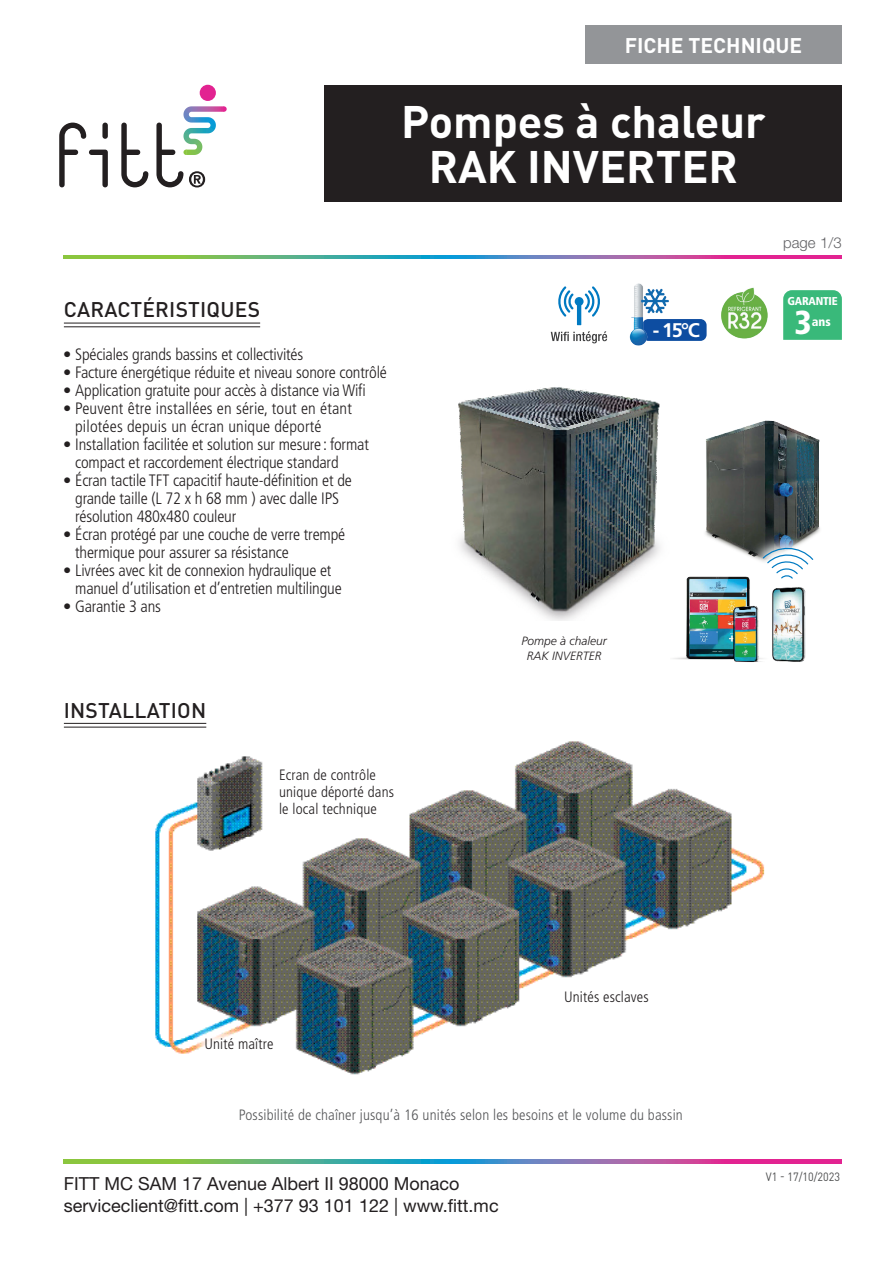
<style>
.page{position:relative;width:893px;height:1263px;background:#fff}
.page>*{position:absolute;margin:0;border:0;box-sizing:border-box;transform-origin:0 0}
.t1{font:700 45px "DIN Pro";color:#fff}
.t2{font:900 condensed 33.15px "Frutiger LT Std";color:#fff}
.t3{font:500 21px "DIN Pro";letter-spacing:.01em;color:#231f20}
.t4{font:700 21px "DIN Pro";color:#fff}
.t5{font:700 19.8px "Frutiger LT Std";color:#fff}
.t6{font:18px "Helvetica Neue LT Std";color:#231f20}
.t7{font:300 condensed 16.5px/18px "Frutiger LT Std";letter-spacing:-.01em;color:#231f20}
.t8{font:300 condensed 16.5px/18px "Frutiger LT Std";letter-spacing:.01em;color:#231f20}
.t9{font:300 condensed 15px "Frutiger LT Std";letter-spacing:.01em;color:#231f20}
.t10{font:300 condensed 15px "Frutiger LT Std";letter-spacing:.01em;color:#57585a}
.t11{font:300 15px "Helvetica Neue LT Std";color:#636366}
.t12{font:900 condensed 12.45px "Frutiger LT Std";color:#fff}
.t13{font:italic 300 12px "Frutiger LT Std";color:#231f20}
.t14{font:11.85px "DIN Pro";color:#4b4c4d;scale:.91 1}
.t15{font:900 condensed 11.4px "Frutiger LT Std";letter-spacing:-.02em;color:#fff}
</style>
<div class="page">
<svg style="left:64px;top:255px;width:778px;height:4px;background:#7f8792"></svg>
<hr style="left:64px;top:323px;width:196px;height:1px;background:#231f20">
<hr style="left:64px;top:326px;width:196px;height:1px;background:#231f20">
<hr style="left:64px;top:723px;width:142px;height:1px;background:#231f20">
<hr style="left:64px;top:727px;width:142px;height:1px;background:#231f20">
<img style="left:458px;top:387px;width:202px;height:234px">
<svg style="left:783px;top:290px;width:59px;height:50px;background:#3dba7d"></svg>
<img style="left:721px;top:287px;width:47px;height:52px">
<svg style="left:551px;top:331px;width:56px;height:12px"></svg>
<svg style="left:558px;top:286px;width:42px;height:39px"></svg>
<div style="left:642px;top:319px;width:65px;height:22px;background:#0d4da1;border-radius:6px"></div>
<img style="left:629px;top:283px;width:45px;height:63px">
<img style="left:705px;top:420px;width:115px;height:136px">
<svg style="left:748px;top:532px;width:72px;height:29px"></svg>
<svg style="left:762px;top:545px;width:52px;height:34px"></svg>
<img style="left:772px;top:587px;width:34px;height:75px">
<img style="left:673px;top:570px;width:96px;height:92px">
<img style="left:155px;top:741px;width:610px;height:334px">
<div style="left:190px;top:1023px;width:99px;height:42px;background:#fff"></div>
<div style="left:585px;top:26px;width:257px;height:38px;background:#939598"></div>
<div style="left:325px;top:85px;width:517px;height:117px;background:#231f20"></div>
<svg style="left:121px;top:123px;width:27px;height:64px"></svg>
<div style="left:200px;top:85px;width:16px;height:16px;background:#e22391;border-radius:50%"></div>
<svg style="left:59px;top:123px;width:49px;height:64px"></svg>
<svg style="left:156px;top:106px;width:71px;height:81px"></svg>
<svg style="left:64px;top:1159px;width:778px;height:4px;background:#7f8792"></svg>
<p class="t4" style="left:625px;top:31px;width:179px">FICHE TECHNIQUE</p>
<p class="t1" style="left:401px;top:91px;width:366px">Pompes à chaleur</p>
<p class="t1" style="left:429px;top:136px;width:311px">RAK INVERTER</p>
<p class="t3" style="left:64px;top:296px;width:198px">CARACTÉRISTIQUES</p>
<p class="t7" style="left:63px;top:345px;width:242px">• Spéciales grands bassins et collectivités</p>
<p class="t7" style="left:63px;top:363px;width:325px">• Facture énergétique réduite et niveau sonore contrôlé</p>
<p class="t7" style="left:63px;top:381px;width:304px">• Application gratuite pour accès à distance via Wifi</p>
<p class="t8" style="left:75px;top:399px;width:278px;text-indent:-12px">• Peuvent être installées en série, tout en étant pilotées depuis un écran unique déporté</p>
<p class="t7" style="left:75px;top:435px;width:295px;text-indent:-12px">• Installation facilitée et solution sur mesure: format compact et raccordement électrique standard</p>
<p class="t7" style="left:75px;top:471px;width:278px;text-indent:-12px">• Écran tactile TFT capacitif haute-définition et de grande taille (L 72 x h 68 mm ) avec dalle IPS résolution 480x480 couleur</p>
<p class="t7" style="left:75px;top:525px;width:272px;text-indent:-12px">• Écran protégé par une couche de verre trempé thermique pour assurer sa résistance</p>
<p class="t7" style="left:75px;top:561px;width:268px;text-indent:-12px">• Livrées avec kit de connexion hydraulique et manuel d’utilisation et d’entretien multilingue</p>
<p class="t7" style="left:63px;top:597px;width:99px">• Garantie 3 ans</p>
<p class="t3" style="left:64px;top:696px;width:144px">INSTALLATION</p>
<p class="t9" style="left:279px;top:766px;width:98px">Ecran de contrôle</p>
<p class="t9" style="left:279px;top:783px;width:116px">unique déporté dans</p>
<p class="t9" style="left:279px;top:801px;width:99px">le local technique</p>
<p class="t5" style="left:653px;top:319px;width:49px">- 15°C</p>
<p class="t11" style="left:783px;top:233px;width:60px">page 1/3</p>
<p class="t15" style="left:787px;top:295px;width:52px">GARANTIE</p>
<p class="t2" style="left:794px;top:303px;width:19px">3</p>
<p class="t12" style="left:812px;top:314px;width:20px">ans</p>
<p class="t13" style="left:521px;top:634px;width:87px">Pompe à chaleur</p>
<p class="t13" style="left:527px;top:649px;width:76px">RAK INVERTER</p>
<p class="t9" style="left:204px;top:1036px;width:71px">Unité maître</p>
<p class="t9" style="left:564px;top:988px;width:86px">Unités esclaves</p>
<p class="t10" style="left:239px;top:1106px;width:445px">Possibilité de chaîner jusqu’à 16 unités selon les besoins et le volume du bassin</p>
<p class="t6" style="left:64px;top:1173px;width:397px">FITT MC SAM 17 Avenue Albert II 98000 Monaco</p>
<p class="t6" style="left:64px;top:1194px;width:436px">serviceclient@fitt.com | +377 93 101 122 | www.fitt.mc</p>
<p class="t14" style="left:766px;top:1169px;width:83px">V1 - 17/10/2023</p>
</div>
